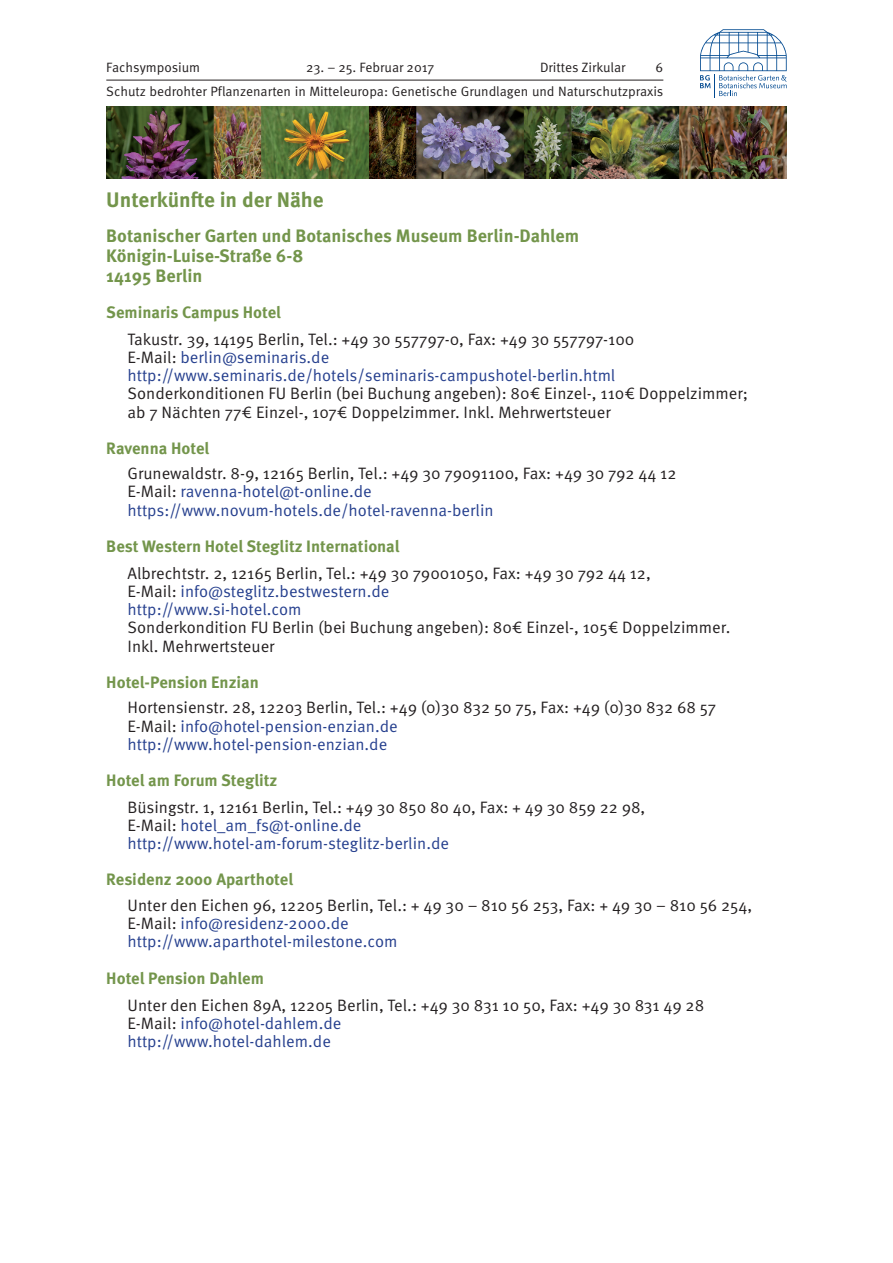
<style>
.page{position:relative;width:893px;height:1263px;background:#fff}
.page>*{position:absolute;margin:0;border:0;box-sizing:border-box;transform-origin:0 0}
.t1{font:700 21px "Meta Pro";color:#73954b}
.t2{font:700 18px/19.8px "Meta Pro";color:#73954b}
.t3{font:16.5px/18.1px "Meta Pro Norm";color:#231f20}
.t4{font:16.5px/18.1px "Meta Pro Norm";color:#253f8e}
.t5{font:700 16.5px "Meta Pro";color:#73954b}
.t6{font:13.5px/23.9px "Meta Pro Norm";color:#231f20;text-align:right}
.s1{color:#231f20}
.s2{color:#253f8e}
</style>
<div class="page">
<hr style="left:106px;top:80px;width:557px;height:1px;background:#231f20">
<svg style="left:700px;top:29px;width:87px;height:68px"></svg>
<img style="left:106px;top:107px;width:681px;height:71px">
<p class="t6" style="left:106px;top:55px;width:95px">Fachsymposium</p>
<p class="t6" style="left:306px;top:55px;width:130px">23. – 25. Februar 2017</p>
<p class="t6" style="left:540px;top:55px;width:87px">Drittes Zirkular</p>
<p class="t6" style="left:106px;top:55px;width:559px">6<br>Schutz bedrohter Pflanzenarten in Mitteleuropa: Genetische Grundlagen und Naturschutzpraxis</p>
<p class="t1" style="left:106px;top:183px;width:219px">Unterkünfte in der Nähe</p>
<p class="t2" style="left:106px;top:225px;width:474px">Botanischer Garten und Botanisches Museum Berlin-Dahlem<br>Königin-Luise-Straße 6-8<br>14195 Berlin</p>
<p class="t5" style="left:106px;top:299px;width:176px">Seminaris Campus Hotel</p>
<p class="t4" style="left:128px;top:329px;width:508px"><span class="s1">Takustr. 39, 14195 Berlin, Tel.: +49 30 557797-0, Fax: +49 30 557797-100<br>E-Mail:</span> berlin@seminaris.de http://www.seminaris.de/hotels/seminaris-campushotel-berlin.html</p>
<p class="t3" style="left:128px;top:383px;width:622px">Sonderkonditionen FU Berlin (bei Buchung angeben): 80€ Einzel-, 110€ Doppelzimmer; ab 7 Nächten 77€ Einzel-, 107€ Doppelzimmer. Inkl. Mehrwertsteuer</p>
<p class="t5" style="left:106px;top:435px;width:105px">Ravenna Hotel</p>
<p class="t4" style="left:128px;top:463px;width:550px"><span class="s1">Grunewaldstr. 8-9, 12165 Berlin, Tel.: +49 30 79091100, Fax: +49 30 792 44 12<br>E-Mail:</span> ravenna-hotel@t-online.de https://www.novum-hotels.de/hotel-ravenna-berlin</p>
<p class="t5" style="left:106px;top:533px;width:295px">Best Western Hotel Steglitz International</p>
<p class="t3" style="left:128px;top:563px;width:525px">Albrechtstr. 2, 12165 Berlin, Tel.: +49 30 79001050, Fax: +49 30 792 44 12,<br>E-Mail: <span class="s2">info@steglitz.bestwestern.de<br>http://www.si-hotel.com</span></p>
<p class="t3" style="left:128px;top:617px;width:604px">Sonderkondition FU Berlin (bei Buchung angeben): 80€ Einzel-, 105€ Doppelzimmer.<br>Inkl. Mehrwertsteuer</p>
<p class="t5" style="left:106px;top:669px;width:154px">Hotel-Pension Enzian</p>
<p class="t3" style="left:128px;top:697px;width:590px">Hortensienstr. 28, 12203 Berlin, Tel.: +49 (0)30 832 50 75, Fax: +49 (0)30 832 68 57<br>E-Mail: <span class="s2">info@hotel-pension-enzian.de<br>http://www.hotel-pension-enzian.de</span></p>
<p class="t5" style="left:106px;top:767px;width:173px">Hotel am Forum Steglitz</p>
<p class="t4" style="left:128px;top:797px;width:519px"><span class="s1">Büsingstr. 1, 12161 Berlin, Tel.: +49 30 850 80 40, Fax: + 49 30 859 22 98,<br>E-Mail:</span> hotel_am_fs@t-online.de http://www.hotel-am-forum-steglitz-berlin.de</p>
<p class="t5" style="left:106px;top:867px;width:188px">Residenz 2000 Aparthotel</p>
<p class="t3" style="left:128px;top:895px;width:626px">Unter den Eichen 96, 12205 Berlin, Tel.: + 49 30 – 810 56 253, Fax: + 49 30 – 810 56 254,<br>E-Mail: <span class="s2">info@residenz-2000.de<br>http://www.aparthotel-milestone.com</span></p>
<p class="t5" style="left:106px;top:965px;width:159px">Hotel Pension Dahlem</p>
<p class="t3" style="left:128px;top:995px;width:578px">Unter den Eichen 89A, 12205 Berlin, Tel.: +49 30 831 10 50, Fax: +49 30 831 49 28<br>E-Mail: <span class="s2">info@hotel-dahlem.de<br>http://www.hotel-dahlem.de</span></p>
</div>
